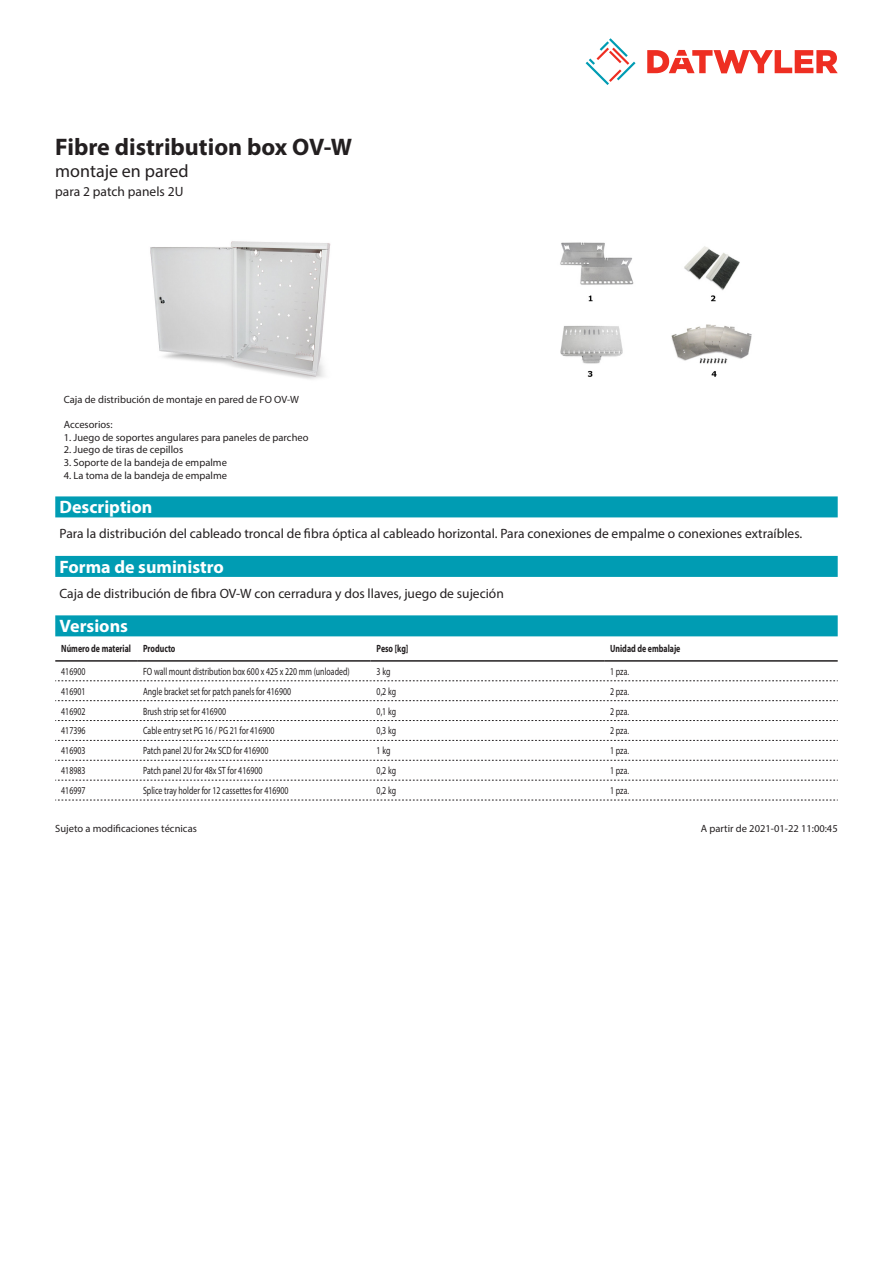
<style>
.page{position:relative;width:893px;height:1263px;background:#fff}
.page>*{position:absolute;margin:0;border:0;box-sizing:border-box;transform-origin:0 0}
.Product_Head{font:700 24px "Myriad Pro";color:#231f20}
.Standard_Head_Proper{font:700 18px "Myriad Pro";color:#fff}
.SubHead{font:18px "Myriad Pro";color:#231f20}
.Standard_text{font:13.5px "Myriad Pro";color:#231f20}
.myriadlight{font:10.5px "Myriad Pro";color:#231f20;scale:.75 1}
.imagetext{font:10.5px "Myriad Pro";color:#231f20}
.Footnote{font:10.5px "Myriad Pro";color:#231f20}
.myriadbold{font:700 10.5px "Myriad Pro";color:#231f20;scale:.75 1}
</style>
<div class="page">
<svg style="left:586px;top:38px;width:49px;height:47px"></svg>
<svg style="left:647px;top:50px;width:191px;height:23px"></svg>
<img style="left:150px;top:241px;width:181px;height:138px">
<img style="left:560px;top:242px;width:192px;height:135px">
<div style="left:55px;top:615px;width:783px;height:21px;background:#009cb3"></div>
<hr style="left:55px;top:660px;width:82px;height:2px;background:#231f20">
<hr style="left:137px;top:660px;width:234px;height:2px;background:#231f20">
<hr style="left:371px;top:660px;width:233px;height:2px;background:#231f20">
<hr style="left:604px;top:660px;width:234px;height:2px;background:#231f20">
<svg style="left:55px;top:680px;width:783px;height:1px"></svg>
<svg style="left:55px;top:700px;width:783px;height:1px"></svg>
<svg style="left:55px;top:720px;width:783px;height:1px"></svg>
<svg style="left:55px;top:740px;width:783px;height:1px"></svg>
<svg style="left:55px;top:760px;width:783px;height:1px"></svg>
<svg style="left:55px;top:780px;width:783px;height:1px"></svg>
<svg style="left:55px;top:800px;width:783px;height:1px"></svg>
<div style="left:55px;top:496px;width:783px;height:21px;background:#009cb3"></div>
<div style="left:55px;top:556px;width:783px;height:21px;background:#009cb3"></div>
<p class="Product_Head" style="left:55px;top:131px;width:298px">Fibre distribution box OV-W</p>
<p class="SubHead" style="left:55px;top:160px;width:135px">montaje en pared</p>
<p class="Standard_text" style="left:55px;top:183px;width:130px">para 2 patch panels 2U</p>
<p class="imagetext" style="left:64px;top:393px;width:237px">Caja de distribución de montaje en pared de FO OV-W</p>
<p class="imagetext" style="left:64px;top:418px;width:50px">Accesorios:</p>
<p class="imagetext" style="left:64px;top:431px;width:246px">1. Juego de soportes angulares para paneles de parcheo</p>
<p class="imagetext" style="left:64px;top:443px;width:121px">2. Juego de tiras de cepillos</p>
<p class="imagetext" style="left:64px;top:456px;width:165px">3. Soporte de la bandeja de empalme</p>
<p class="imagetext" style="left:64px;top:469px;width:165px">4. La toma de la bandeja de empalme</p>
<p class="Standard_Head_Proper" style="left:60px;top:496px;width:94px">Description</p>
<p class="Standard_text" style="left:60px;top:525px;width:744px">Para la distribución del cableado troncal de fibra óptica al cableado horizontal. Para conexiones de empalme o conexiones extraíbles.</p>
<p class="Standard_Head_Proper" style="left:60px;top:555px;width:166px">Forma de suministro</p>
<p class="Standard_text" style="left:60px;top:585px;width:446px">Caja de distribución de fibra OV-W con cerradura y dos llaves, juego de sujeción</p>
<p class="Standard_Head_Proper" style="left:60px;top:615px;width:70px">Versions</p>
<p class="myriadbold" style="left:61px;top:642px;width:95px">Número de material</p>
<p class="myriadbold" style="left:143px;top:642px;width:45px">Producto</p>
<p class="myriadbold" style="left:377px;top:642px;width:44px">Peso [kg]</p>
<p class="myriadbold" style="left:610px;top:642px;width:95px">Unidad de embalaje</p>
<p class="myriadlight" style="left:61px;top:665px;width:34px">416900</p>
<p class="myriadlight" style="left:143px;top:665px;width:277px">FO wall mount distribution box 600 x 425 x 220 mm (unloaded)</p>
<p class="myriadlight" style="left:377px;top:665px;width:20px">3 kg</p>
<p class="myriadlight" style="left:610px;top:665px;width:27px">1 pza.</p>
<p class="myriadlight" style="left:61px;top:685px;width:34px">416901</p>
<p class="myriadlight" style="left:143px;top:685px;width:199px">Angle bracket set for patch panels for 416900</p>
<p class="myriadlight" style="left:377px;top:685px;width:27px">0,2 kg</p>
<p class="myriadlight" style="left:610px;top:685px;width:27px">2 pza.</p>
<p class="myriadlight" style="left:61px;top:704px;width:34px">416902</p>
<p class="myriadlight" style="left:143px;top:704px;width:112px">Brush strip set for 416900</p>
<p class="myriadlight" style="left:377px;top:704px;width:27px">0,1 kg</p>
<p class="myriadlight" style="left:610px;top:704px;width:27px">2 pza.</p>
<p class="myriadlight" style="left:61px;top:724px;width:34px">417396</p>
<p class="myriadlight" style="left:143px;top:724px;width:177px">Cable entry set PG 16 / PG 21 for 416900</p>
<p class="myriadlight" style="left:377px;top:724px;width:27px">0,3 kg</p>
<p class="myriadlight" style="left:610px;top:724px;width:27px">2 pza.</p>
<p class="myriadlight" style="left:61px;top:744px;width:34px">416903</p>
<p class="myriadlight" style="left:143px;top:744px;width:169px">Patch panel 2U for 24x SCD for 416900</p>
<p class="myriadlight" style="left:377px;top:744px;width:20px">1 kg</p>
<p class="myriadlight" style="left:610px;top:744px;width:27px">1 pza.</p>
<p class="myriadlight" style="left:61px;top:764px;width:34px">418983</p>
<p class="myriadlight" style="left:143px;top:764px;width:161px">Patch panel 2U for 48x ST for 416900</p>
<p class="myriadlight" style="left:377px;top:764px;width:27px">0,2 kg</p>
<p class="myriadlight" style="left:610px;top:764px;width:27px">1 pza.</p>
<p class="myriadlight" style="left:61px;top:784px;width:34px">416997</p>
<p class="myriadlight" style="left:143px;top:784px;width:196px">Splice tray holder for 12 cassettes for 416900</p>
<p class="myriadlight" style="left:377px;top:784px;width:27px">0,2 kg</p>
<p class="myriadlight" style="left:610px;top:784px;width:27px">1 pza.</p>
<p class="Footnote" style="left:55px;top:822px;width:143px">Sujeto a modificaciones técnicas</p>
<p class="Footnote" style="left:701px;top:822px;width:138px">A partir de 2021-01-22 11:00:45</p>
</div>
